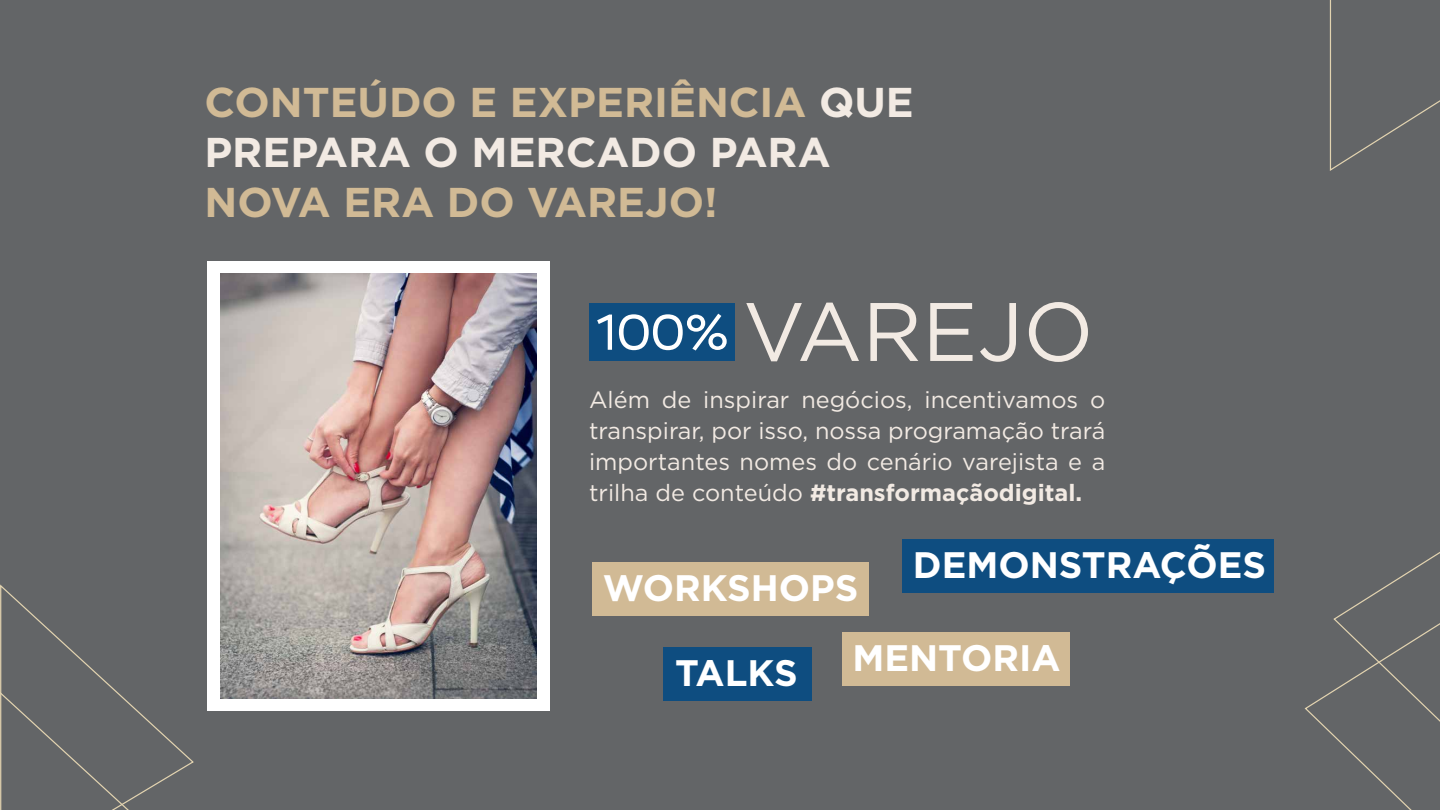
<style>
.page{position:relative;width:1440px;height:810px;background:#636567}
.page>*{position:absolute;margin:0;border:0;box-sizing:border-box;transform-origin:0 0}
.t1{font:82.72px "Gotham";color:#f2eae3}
.t2{font:700 41.62px/49.9px "Gotham";color:#f2eae3}
.t3{font:700 41.62px "Gotham";color:#d1ba95}
.t4{font:700 36.9px "Gotham";color:#fff}
.t5{font:23.48px/31px "Gotham";color:#f2eae3;text-align:justify}
.s1{color:#d1ba95}
.s2{font-weight:700}
</style>
<div class="page">
<svg style="left:1329px;top:0;width:111px;height:171px"></svg>
<svg style="left:0;top:584px;width:194px;height:226px"></svg>
<div style="left:589px;top:303px;width:146px;height:58px;background:#0e4d80"></div>
<svg style="left:597px;top:315px;width:15px;height:35px"></svg>
<svg style="left:619px;top:314px;width:108px;height:37px"></svg>
<svg style="left:1304px;top:552px;width:136px;height:258px"></svg>
<div style="left:207px;top:261px;width:343px;height:450px;background:#fff"></div>
<img style="left:221px;top:273px;width:315px;height:425px">
<div style="left:592px;top:562px;width:276px;height:54px;background:#d1ba95"></div>
<div style="left:842px;top:633px;width:228px;height:53px;background:#d1ba95"></div>
<div style="left:663px;top:647px;width:149px;height:53px;background:#0e4d80"></div>
<div style="left:902px;top:540px;width:372px;height:53px;background:#0e4d80"></div>
<h2 class="t2" style="left:205px;top:77px;width:711px"><span class="s1">CONTEÚDO E EXPERIÊNCIA</span> QUE<br>PREPARA O MERCADO PARA</h2>
<h2 class="t3" style="left:205px;top:175px;width:515px">NOVA ERA DO VAREJO!</h2>
<h1 class="t1" style="left:743px;top:279px;width:352px">VAREJO</h1>
<p class="t5" style="left:589px;top:384px;width:518px">Além de inspirar negócios, incentivamos o transpirar, por isso, nossa programação trará importantes nomes do cenário varejista e a trilha de conteúdo <span class="s2">#transformaçãodigital.</span></p>
<h3 class="t4" style="left:603px;top:564px;width:257px">WORKSHOPS</h3>
<h3 class="t4" style="left:913px;top:541px;width:355px">DEMONSTRAÇÕES</h3>
<h3 class="t4" style="left:675px;top:648px;width:124px">TALKS</h3>
<h3 class="t4" style="left:853px;top:634px;width:210px">MENTORIA</h3>
</div>
